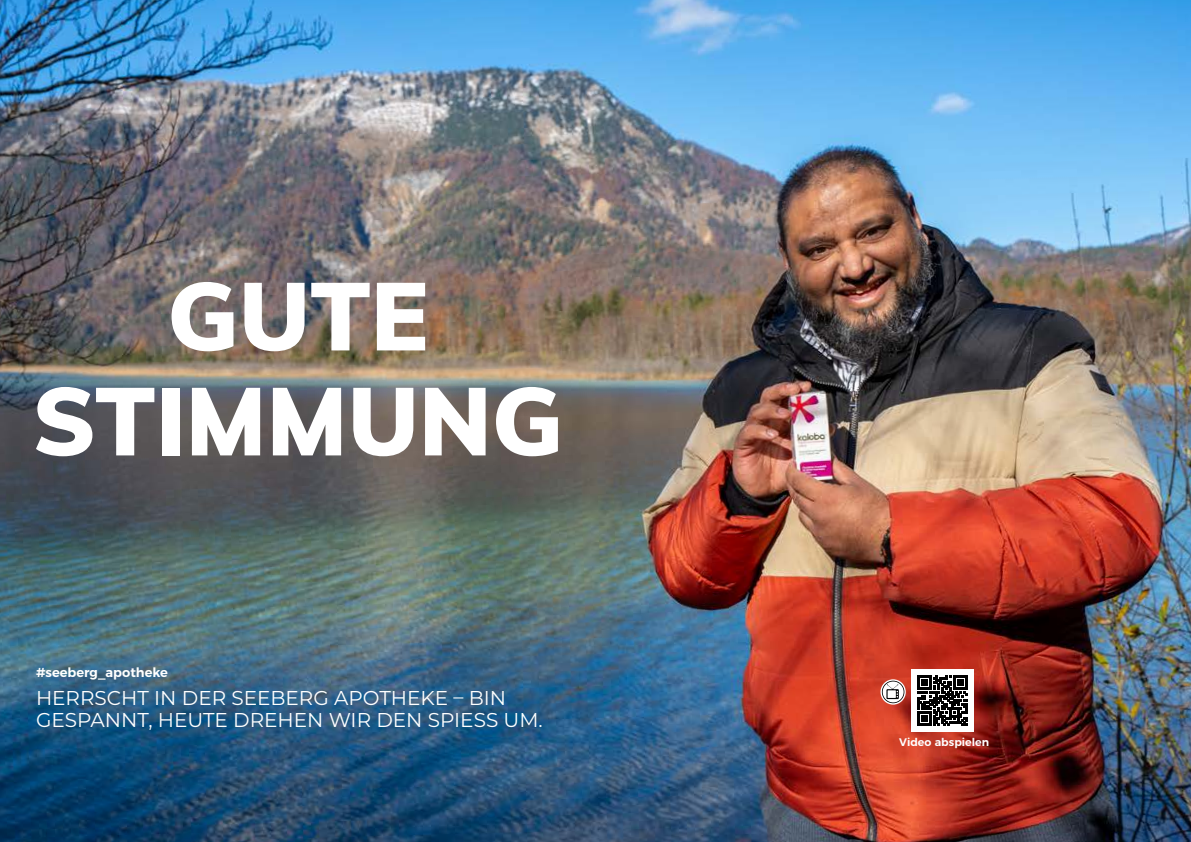
<style>
.page{position:relative;width:1191px;height:842px;background:#fff}
.page>*{position:absolute;margin:0;border:0;box-sizing:border-box;transform-origin:0 0}
.t1{font:900 95px/105px "Muli";color:#fff;text-align:center}
.t2{font:20px/22px "Montserrat";color:#fff}
.t3{font:600 13px "Montserrat";color:#fff}
.t4{font:600 11px "Montserrat";color:#fff}
</style>
<div class="page">
<img style="left:0;top:0;width:1191px;height:842px">
<div style="left:911px;top:669px;width:63px;height:63px;background:#fff"></div>
<svg style="left:917px;top:675px;width:51px;height:50px"></svg>
<svg style="left:880px;top:679px;width:25px;height:26px"></svg>
<svg style="left:882px;top:681px;width:22px;height:22px"></svg>
<h1 class="t1" style="left:32px;top:259px;width:532px">GUTE<br>STIMMUNG</h1>
<p class="t3" style="left:36px;top:662px;width:133px">#seeberg_apotheke</p>
<p class="t2" style="left:36px;top:686px;width:508px">HERRSCHT IN DER SEEBERG APOTHEKE – BIN<br>GESPANNT, HEUTE DREHEN WIR DEN SPIESS UM.</p>
<p class="t4" style="left:899px;top:733px;width:91px">Video abspielen</p>
</div>
